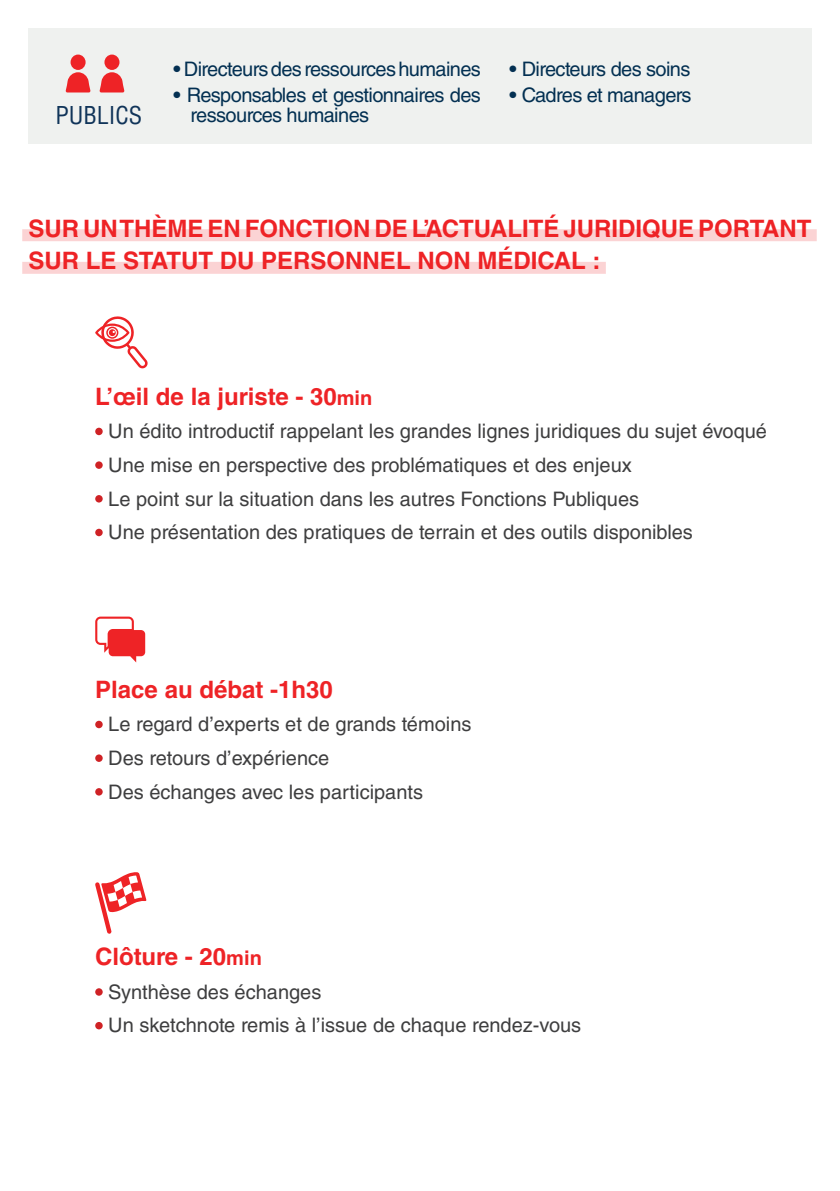
<style>
.page{position:relative;width:840px;height:1191px;background:#fff}
.page>*{position:absolute;margin:0;border:0;box-sizing:border-box;transform-origin:0 0}
.t1{font:700 24px/32px "Helvetica LT Std";color:#ee2326}
.t2{font:condensed 24px "Helvetica LT Std";color:#103459}
.t3{font:20px "Helvetica LT Std";color:#3e3e3f}
.t4{font:20px/20px "Helvetica LT Std";letter-spacing:-.03em;color:#033052}
.s1{font-weight:700}
.s2{font-size:20px}
</style>
<div class="page">
<div style="left:28px;top:28px;width:783px;height:116px;background:#eff1ef"></div>
<div style="left:104px;top:55px;width:15px;height:15px;background:#ee2326;border-radius:50%"></div>
<svg style="left:99px;top:72px;width:25px;height:20px"></svg>
<div style="left:70px;top:55px;width:16px;height:15px;background:#ee2326;border-radius:50%"></div>
<svg style="left:65px;top:72px;width:26px;height:20px"></svg>
<div style="left:22px;top:229px;width:794px;height:12px;background:#fbd3d4"></div>
<div style="left:22px;top:262px;width:583px;height:12px;background:#fbd3d4"></div>
<svg style="left:95px;top:616px;width:50px;height:46px"></svg>
<svg style="left:95px;top:316px;width:52px;height:52px"></svg>
<svg style="left:95px;top:872px;width:51px;height:62px"></svg>
<div style="left:95px;top:988px;width:8px;height:7px;background:#cf2225;border-radius:50%"></div>
<div style="left:95px;top:1022px;width:8px;height:7px;background:#cf2225;border-radius:50%"></div>
<div style="left:95px;top:428px;width:8px;height:7px;background:#cf2225;border-radius:50%"></div>
<div style="left:95px;top:461px;width:8px;height:8px;background:#cf2225;border-radius:50%"></div>
<div style="left:95px;top:495px;width:8px;height:7px;background:#cf2225;border-radius:50%"></div>
<div style="left:95px;top:529px;width:8px;height:7px;background:#cf2225;border-radius:50%"></div>
<div style="left:95px;top:720px;width:8px;height:8px;background:#cf2225;border-radius:50%"></div>
<div style="left:95px;top:754px;width:8px;height:8px;background:#cf2225;border-radius:50%"></div>
<div style="left:95px;top:788px;width:8px;height:7px;background:#cf2225;border-radius:50%"></div>
<p class="t2" style="left:55px;top:100px;width:88px">PUBLICS</p>
<p class="t4" style="left:173px;top:59px;width:309px"><span class="s1">•</span> Directeurs des ressources humaines</p>
<p class="t4" style="left:190px;top:85px;width:292px;text-indent:-17px"><span class="s1">•</span> Responsables et gestionnaires des ressources humaines</p>
<p class="t4" style="left:509px;top:59px;width:182px"><span class="s1">•</span> Directeurs des soins</p>
<p class="t4" style="left:509px;top:85px;width:184px"><span class="s1">•</span> Cadres et managers</p>
<p class="t1" style="left:28px;top:212px;width:784px">SUR UN THÈME EN FONCTION DE L’ACTUALITÉ JURIDIQUE PORTANT<br>SUR LE STATUT DU PERSONNEL NON MÉDICAL :</p>
<p class="t1" style="left:95px;top:380px;width:278px">L’œil de la juriste - 30<span class="s2">min</span></p>
<p class="t3" style="left:108px;top:419px;width:660px">Un édito introductif rappelant les grandes lignes juridiques du sujet évoqué</p>
<p class="t3" style="left:108px;top:453px;width:524px">Une mise en perspective des problématiques et des enjeux</p>
<p class="t3" style="left:108px;top:487px;width:532px">Le point sur la situation dans les autres Fonctions Publiques</p>
<p class="t3" style="left:108px;top:520px;width:586px">Une présentation des pratiques de terrain et des outils disponibles</p>
<p class="t1" style="left:95px;top:673px;width:239px">Place au débat -1h30</p>
<p class="t3" style="left:108px;top:712px;width:364px">Le regard d’experts et de grands témoins</p>
<p class="t3" style="left:108px;top:746px;width:222px">Des retours d’expérience</p>
<p class="t3" style="left:108px;top:780px;width:316px">Des échanges avec les participants</p>
<p class="t1" style="left:95px;top:940px;width:168px">Clôture - 20<span class="s2">min</span></p>
<p class="t3" style="left:108px;top:980px;width:214px">Synthèse des échanges</p>
<p class="t3" style="left:108px;top:1013px;width:474px">Un sketchnote remis à l’issue de chaque rendez-vous</p>
</div>
